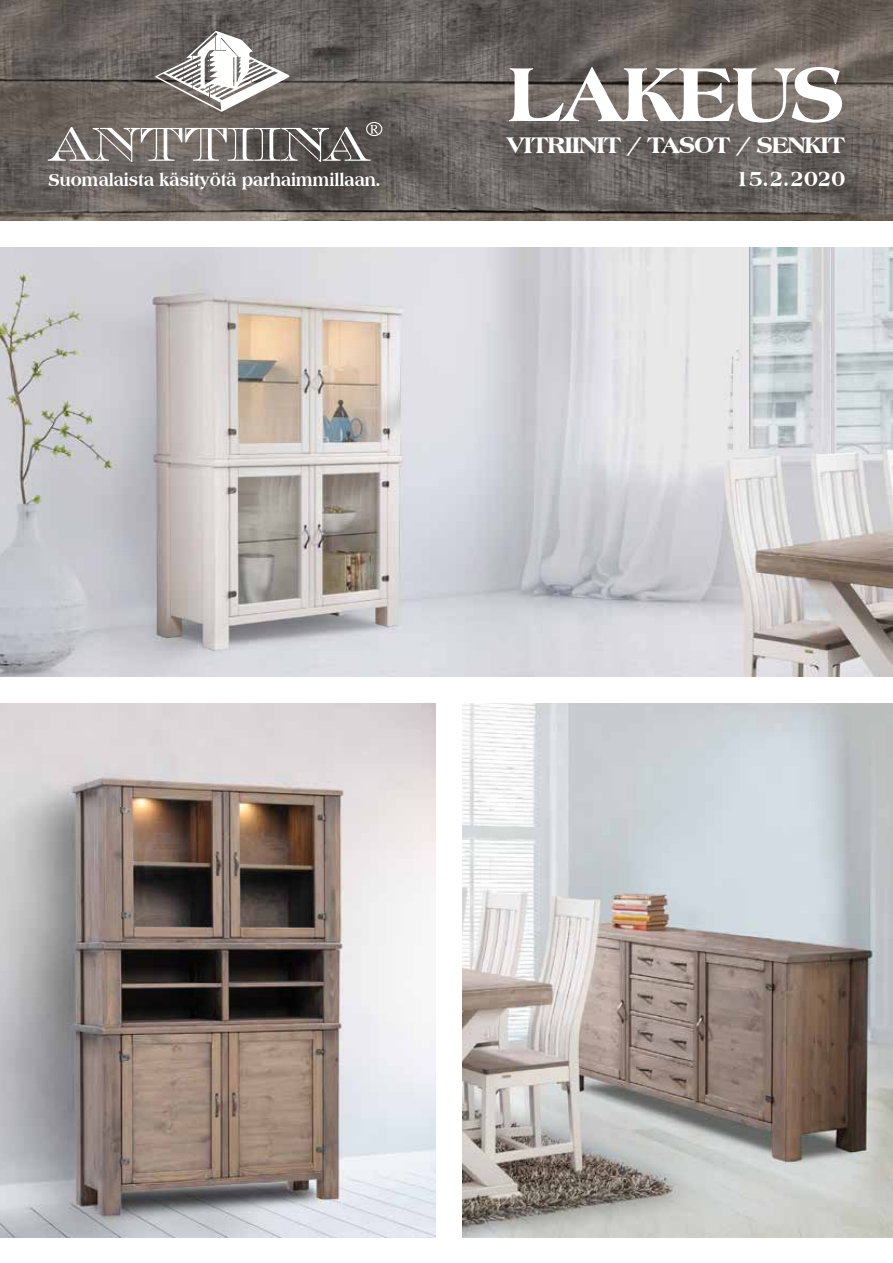
<style>
.page{position:relative;width:893px;height:1263px;background:#fff}
.page>*{position:absolute;margin:0;border:0;box-sizing:border-box;transform-origin:0 0}
.t1{font:800 81px "Americana BT";letter-spacing:-.025em;color:#fff}
.t2{font:800 24.3px "Americana BT";letter-spacing:-.05em;color:#fff}
.t3{font:800 22.8px "Americana BT";letter-spacing:-.005em;color:#fff;scale:.91 1}
.t4{font:800 18.3px "Americana BT";color:#fff;scale:.91 1}
</style>
<div class="page">
<img style="left:0;top:0;width:893px;height:123px">
<img style="left:0;top:703px;width:436px;height:535px">
<img style="left:0;top:123px;width:893px;height:554px">
<svg style="left:154px;top:31px;width:136px;height:81px"></svg>
<svg style="left:48px;top:122px;width:334px;height:40px"></svg>
<img style="left:462px;top:703px;width:431px;height:535px">
<div style="left:0;top:221px;width:893px;height:26px;background:#fff"></div>
<p class="t4" style="left:49px;top:169px;width:367px">Suomalaista käsityötä parhaimmillaan.</p>
<h1 class="t1" style="left:508px;top:45px;width:339px">LAKEUS</h1>
<h2 class="t2" style="left:507px;top:131px;width:340px">VITRIINIT / TASOT / SENKIT</h2>
<p class="t3" style="left:735px;top:165px;width:122px">15.2.2020</p>
</div>
